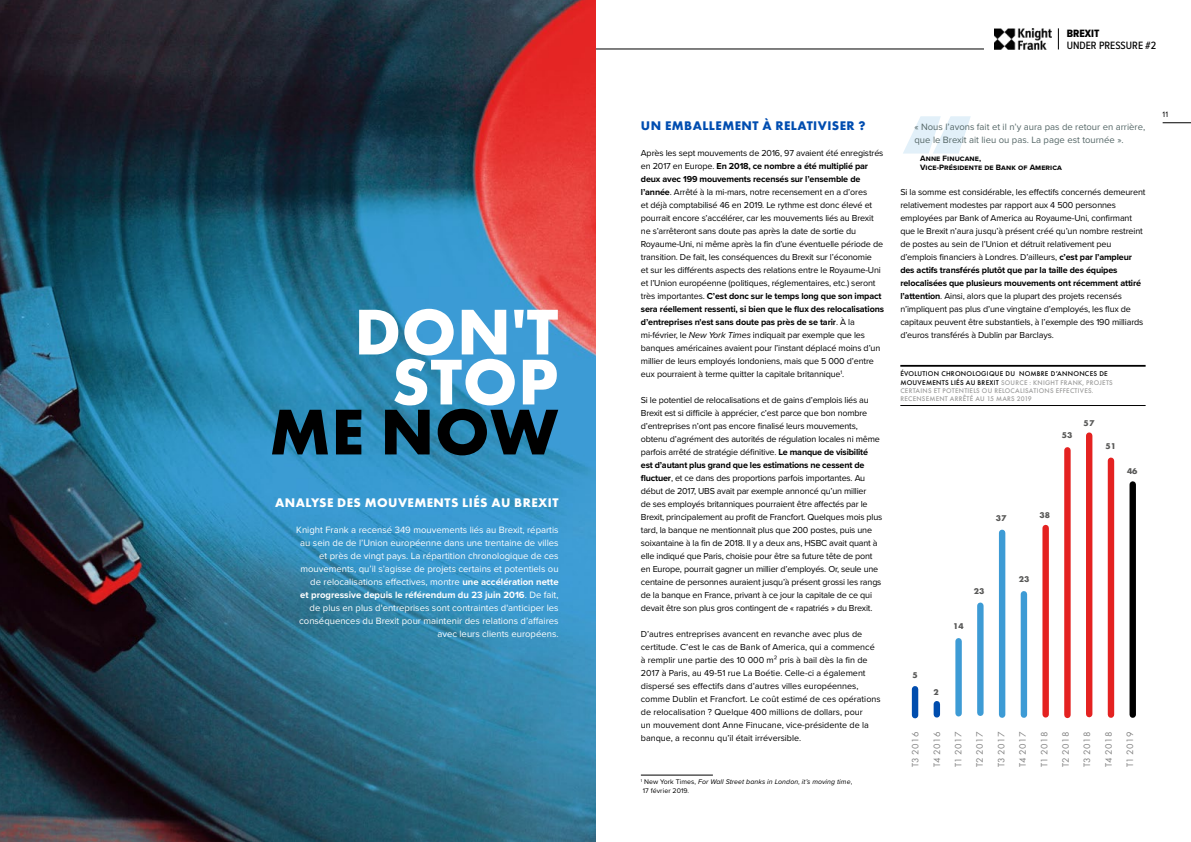
<style>
.page{position:relative;width:1191px;height:842px;background:#fff}
.page>*{position:absolute;margin:0;border:0;box-sizing:border-box;transform-origin:0 0}
.t1{font:800 100px "Futura LT";color:#c5e1f3}
.t2{font:700 67px/50px "Futura PT";letter-spacing:.01em;color:#fff;text-align:center}
.t3{font:700 67px "Futura PT";color:#000}
.t4{font:700 13px "Futura PT";letter-spacing:.035em;color:#fff}
.t5{font:700 13px "Futura PT";letter-spacing:.035em;color:#004db0}
.t6{font:500 11px "Proxima Nova Cond";color:#000}
.t7{font:11px "Proxima Nova Cond Extrabld";color:#000}
.t8{font:9.6px "Futura PT";letter-spacing:.03em;color:#7f7f7f}
.t9{font:9.5px/13px "Proxima Nova";color:#fff;text-align:right}
.t10{font:9.5px/13px "Proxima Nova";color:#546666}
.t11{font:9px/13px "Proxima Nova";letter-spacing:-.015em;color:#000}
.t12{font:700 8.7px "Futura PT";letter-spacing:.015em;color:#575756}
.t13{font:700 8px/9px "Proxima Nova";letter-spacing:.01em;color:#000}
.t14{font:8px "Proxima Nova";color:#000}
.t15{font:500 7.2px "Futura PT";letter-spacing:.035em;color:#000}
.t16{font:500 7px/8.4px "Futura PT";letter-spacing:.035em;color:#9d9d9c}
.t17{font:italic 7px/9px "Proxima Nova";letter-spacing:.01em;color:#000}
.s1{font-weight:700}
.s2{font-style:italic}
.s3{font-style:normal}
.s4{font-size:7.2px;color:#000}
</style>
<div class="page">
<svg style="left:1162px;top:122px;width:29px;height:1px"></svg>
<hr style="left:595px;top:49px;width:389px;height:1px;background:#000">
<img style="left:995px;top:28px;width:56px;height:21px">
<svg style="left:1058px;top:28px;width:1px;height:21px"></svg>
<hr style="left:641px;top:775px;width:72px;height:1px;background:#000">
<hr style="left:900px;top:365px;width:245px;height:2px;background:#000">
<hr style="left:900px;top:405px;width:245px;height:1px;background:#000">
<div style="left:912px;top:689px;width:6px;height:26px;background:#004dae"></div>
<div style="left:933px;top:704px;width:7px;height:10px;background:#004dae"></div>
<div style="left:955px;top:641px;width:6px;height:72px;background:#3d9bd5"></div>
<div style="left:977px;top:606px;width:6px;height:107px;background:#3d9bd5"></div>
<div style="left:999px;top:533px;width:6px;height:182px;background:#3d9bd5"></div>
<div style="left:1020px;top:594px;width:7px;height:121px;background:#3d9bd5"></div>
<div style="left:1042px;top:528px;width:6px;height:186px;background:#e42221"></div>
<div style="left:1064px;top:450px;width:6px;height:265px;background:#e42221"></div>
<div style="left:1086px;top:436px;width:6px;height:278px;background:#e42221"></div>
<div style="left:1107px;top:461px;width:7px;height:254px;background:#e42221"></div>
<div style="left:1129px;top:484px;width:7px;height:231px;background:#000"></div>
<img style="left:0;top:0;width:595px;height:842px">
<h2 class="t2" style="left:354px;top:305px;width:205px">DON'T<br>STOP</h2>
<h2 class="t3" style="left:269px;top:389px;width:290px">ME NOW</h2>
<h3 class="t4" style="left:275px;top:494px;width:285px">ANALYSE DES MOUVEMENTS LIÉS AU BREXIT</h3>
<p class="t9" style="left:296px;top:523px;width:264px">Knight Frank a recensé 349 mouvements liés au Brexit, répartis au sein de de l’Union européenne dans une trentaine de villes et près de vingt pays. La répartition chronologique de ces mouvements, qu’il s’agisse de projets certains et potentiels ou de relocalisations effectives, montre <span class="s1">une accélération nette<br>et progressive depuis le référendum du 23 juin 2016</span>. De fait, de plus en plus d'entreprises sont contraintes d'anticiper les conséquences du Brexit pour maintenir des relations d’affaires avec leurs clients européens.</p>
<p class="t7" style="left:1066px;top:25px;width:34px">BREXIT</p>
<p class="t6" style="left:1066px;top:37px;width:91px">UNDER PRESSURE #2</p>
<h3 class="t5" style="left:641px;top:117px;width:226px">UN EMBALLEMENT À RELATIVISER ?</h3>
<p class="t11" style="left:641px;top:146px;width:245px">Après les sept mouvements de 2016, 97 avaient été enregistrés en 2017 en Europe. <span class="s1">En 2018, ce nombre a été multiplié par deux avec 199 mouvements recensés sur l’ensemble de l’année</span>. Arrêté à la mi-mars, notre recensement en a d’ores<br>et déjà comptabilisé 46 en 2019. Le rythme est donc élevé et pourrait encore s’accélérer, car les mouvements liés au Brexit ne s’arrêteront sans doute pas après la date de sortie du Royaume-Uni, ni même après la fin d’une éventuelle période de transition. De fait, les conséquences du Brexit sur l’économie<br>et sur les différents aspects des relations entre le Royaume-Uni et l’Union européenne (politiques, réglementaires, etc.) seront très importantes. <span class="s1">C’est donc sur le temps long que son impact sera réellement ressenti, si bien que le flux des relocalisations d’entreprises n'est sans doute pas près de se tarir</span>. À la mi-février, le <span class="s2">New York Times</span> indiquait par exemple que les banques américaines avaient pour l’instant déplacé moins d’un millier de leurs employés londoniens, mais que 5 000 d’entre eux pourraient à terme quitter la capitale britannique<sup>1</sup>.</p>
<p class="t11" style="left:641px;top:393px;width:243px">Si le potentiel de relocalisations et de gains d’emplois liés au Brexit est si difficile à apprécier, c’est parce que bon nombre d’entreprises n’ont pas encore finalisé leurs mouvements, obtenu d’agrément des autorités de régulation locales ni même parfois arrêté de stratégie définitive. <span class="s1">Le manque de visibilité<br>est d’autant plus grand que les estimations ne cessent de fluctuer</span>, et ce dans des proportions parfois importantes. Au début de 2017, UBS avait par exemple annoncé qu’un millier<br>de ses employés britanniques pourraient être affectés par le Brexit, principalement au profit de Francfort. Quelques mois plus tard, la banque ne mentionnait plus que 200 postes, puis une soixantaine à la fin de 2018. Il y a deux ans, HSBC avait quant à elle indiqué que Paris, choisie pour être sa future tête de pont en Europe, pourrait gagner un millier d’employés. Or, seule une centaine de personnes auraient jusqu’à présent grossi les rangs de la banque en France, privant à ce jour la capitale de ce qui devait être son plus gros contingent de « rapatriés » du Brexit.</p>
<p class="t11" style="left:641px;top:627px;width:241px">D’autres entreprises avancent en revanche avec plus de certitude. C’est le cas de Bank of America, qui a commencé à remplir une partie des 10 000 m² pris à bail dès la fin de 2017 à Paris, au 49-51 rue La Boétie. Celle-ci a également dispersé ses effectifs dans d’autres villes européennes, comme Dublin et Francfort. Le coût estimé de ces opérations de relocalisation ? Quelque 400 millions de dollars, pour<br>un mouvement dont Anne Finucane, vice-présidente de la banque, a reconnu qu’il était irréversible.</p>
<p class="t17" style="left:641px;top:777px;width:213px"><sup>1</sup> <span class="s3">New York Times,</span> For Wall Street banks in London, it’s moving time<span class="s3">,<br>17 février 2019.</span></p>
<h1 class="t1" style="left:897px;top:91px;width:80px">“</h1>
<p class="t10" style="left:914px;top:120px;width:232px">« Nous l’avons fait et il n’y aura pas de retour en arrière, que le Brexit ait lieu ou pas. La page est tournée ».</p>
<p class="t13" style="left:920px;top:153px;width:143px">Anne Finucane,<br>Vice-Présidente de Bank of America</p>
<p class="t11" style="left:900px;top:185px;width:247px">Si la somme est considérable, les effectifs concernés demeurent relativement modestes par rapport aux 4 500 personnes employées par Bank of America au Royaume-Uni, confirmant que le Brexit n’aura jusqu’à présent créé qu’un nombre restreint de postes au sein de l’Union et détruit relativement peu d’emplois financiers à Londres. D’ailleurs, <span class="s1">c’est par l’ampleur des actifs transférés plutôt que par la taille des équipes relocalisées que plusieurs mouvements ont récemment attiré l’attention</span>. Ainsi, alors que la plupart des projets recensés n’impliquent pas plus d’une vingtaine d’employés, les flux de capitaux peuvent être substantiels, à l’exemple des 190 milliards d’euros transférés à Dublin par Barclays.</p>
<p class="t15" style="left:900px;top:369px;width:209px">ÉVOLUTION CHRONOLOGIQUE DU NOMBRE D’ANNONCES DE</p>
<p class="t16" style="left:900px;top:378px;width:214px"><span class="s4">MOUVEMENTS LIÉS AU BREXIT</span> SOURCE : KNIGHT FRANK, PROJETS<br>CERTAINS ET POTENTIELS OU RELOCALISATIONS EFFECTIVES.<br>RECENSEMENT ARRÊTÉ AU 15 MARS 2019</p>
<p class="t12" style="left:996px;top:513px;width:12px">37</p>
<p class="t12" style="left:1061px;top:429px;width:12px">53</p>
<p class="t12" style="left:1083px;top:417px;width:12px">57</p>
<p class="t12" style="left:1105px;top:440px;width:12px">51</p>
<p class="t12" style="left:1127px;top:465px;width:12px">46</p>
<p class="t12" style="left:1039px;top:510px;width:12px">38</p>
<p class="t12" style="left:973px;top:585px;width:12px">23</p>
<p class="t12" style="left:953px;top:621px;width:12px">14</p>
<p class="t12" style="left:912px;top:669px;width:7px">5</p>
<p class="t12" style="left:933px;top:686px;width:7px">2</p>
<p class="t12" style="left:1018px;top:574px;width:12px">23</p>
<p class="t8" style="left:909px;top:767px;width:37px;rotate:-90deg">T3 2016</p>
<p class="t8" style="left:931px;top:767px;width:37px;rotate:-90deg">T4 2016</p>
<p class="t8" style="left:952px;top:767px;width:37px;rotate:-90deg">T1 2017</p>
<p class="t8" style="left:974px;top:767px;width:37px;rotate:-90deg">T2 2017</p>
<p class="t8" style="left:995px;top:767px;width:37px;rotate:-90deg">T3 2017</p>
<p class="t8" style="left:1017px;top:767px;width:37px;rotate:-90deg">T4 2017</p>
<p class="t8" style="left:1038px;top:767px;width:37px;rotate:-90deg">T1 2018</p>
<p class="t8" style="left:1060px;top:767px;width:37px;rotate:-90deg">T2 2018</p>
<p class="t8" style="left:1081px;top:767px;width:37px;rotate:-90deg">T3 2018</p>
<p class="t8" style="left:1102px;top:767px;width:37px;rotate:-90deg">T4 2018</p>
<p class="t8" style="left:1124px;top:767px;width:37px;rotate:-90deg">T1 2019</p>
<p class="t14" style="left:1162px;top:108px;width:7px">11</p>
</div>
